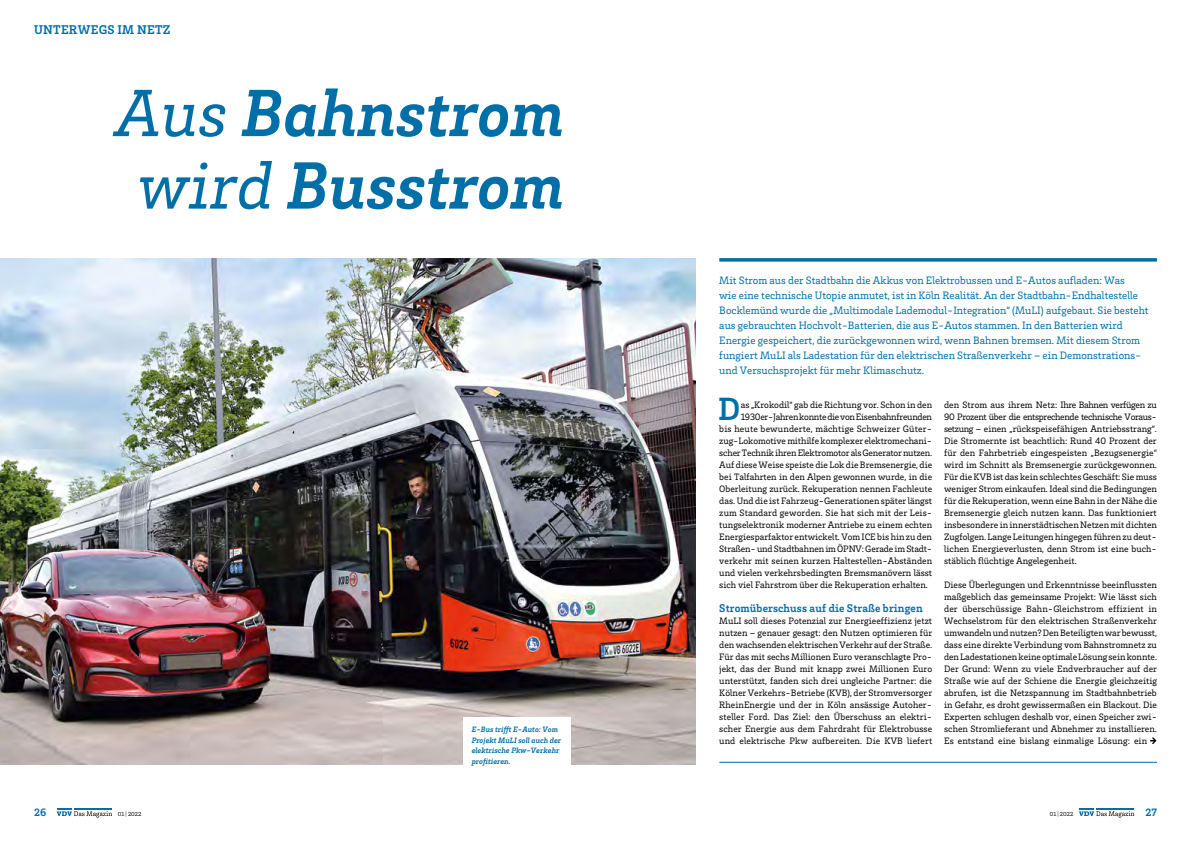
<style>
.page{position:relative;width:1191px;height:842px;background:#fff}
.page>*{position:absolute;margin:0;border:0;box-sizing:border-box;transform-origin:0 0}
.t1{font:italic 700 68.5px/72.5px "VDV Brix Slab";color:#006fa8;text-align:center}
.t2{font:700 33px "VDV Brix Slab";color:#006fa8}
.t3{font:700 13px "VDV Brix Slab";letter-spacing:.02em;color:#006fa8}
.t4{font:700 11.5px "VDV Brix Slab";letter-spacing:.01em;color:#006fa8}
.t5{font:11px/15px "VDV Brix Slab";color:#006fa8}
.t6{font:700 11px "VDV Brix Slab";color:#006fa8}
.t7{font:9.5px/12px "VDV Brix Slab";color:#000;text-align:justify}
.t8{font:9.5px "VDV Brix Slab";letter-spacing:-.02em;color:#000}
.t9{font:9.5px "VDV Brix Slab";letter-spacing:-.025em;color:#000}
.t10{font:italic 700 8px/10.5px "VDV Brix Slab";color:#006fa8}
.t11{font:6px "VDV Brix Slab";letter-spacing:.005em;color:#000}
.s1{font-weight:400}
</style>
<div class="page">
<img style="left:0;top:258px;width:695px;height:506px">
<hr style="left:719px;top:762px;width:438px;height:1px;background:#006fa8">
<svg style="left:719px;top:258px;width:438px;height:4px;background:#1f80b2"></svg>
<svg style="left:1150px;top:737px;width:6px;height:7px"></svg>
<div style="left:463px;top:717px;width:107px;height:55px;background:#fff"></div>
<svg style="left:56px;top:808px;width:56px;height:10px"></svg>
<svg style="left:1079px;top:808px;width:56px;height:10px"></svg>
<h3 class="t3" style="left:34px;top:21px;width:138px">UNTERWEGS IM NETZ</h3>
<h1 class="t1" style="left:115px;top:73px;width:451px"><span class="s1">Aus</span> Bahnstrom <span class="s1">wird</span> Busstrom</h1>
<p class="t10" style="left:471px;top:724px;width:91px">E-Bus trifft E-Auto: Vom<br>Projekt MuLI soll auch der elektrische Pkw-Verkehr profitieren.</p>
<p class="t5" style="left:719px;top:272px;width:431px">Mit Strom aus der Stadtbahn die Akkus von Elektrobussen und E-Autos aufladen: Was<br>wie eine technische Utopie anmutet, ist in Köln Realität. An der Stadtbahn-Endhaltestelle Bocklemünd wurde die „Multimodale Lademodul-Integration“ (MuLI) aufgebaut. Sie besteht aus gebrauchten Hochvolt-Batterien, die aus E-Autos stammen. In den Batterien wird Energie gespeichert, die zurückgewonnen wird, wenn Bahnen bremsen. Mit diesem Strom fungiert MuLI als Ladestation für den elektrischen Straßenverkehr – ein Demonstrations&shy;und Versuchsprojekt für mehr Klimaschutz.</p>
<h2 class="t2" style="left:718px;top:387px;width:24px">D</h2>
<p class="t7" style="left:741px;top:398px;width:193px">as „Krokodil“ gab die Richtung vor. Schon in den</p>
<p class="t9" style="left:741px;top:411px;width:193px">1930er-Jahren konnte die von Eisenbahnfreunden</p>
<p class="t7" style="left:719px;top:422px;width:214px">bis heute bewunderte, mächtige Schweizer Güter-</p>
<p class="t7" style="left:719px;top:434px;width:214px">zug-Lokomotive mithilfe komplexer elektromechani-</p>
<p class="t8" style="left:719px;top:447px;width:214px">scher Technik ihren Elektromotor als Generator nutzen.</p>
<p class="t7" style="left:719px;top:458px;width:214px">Auf diese Weise speiste die Lok die Bremsenergie, die</p>
<p class="t7" style="left:719px;top:470px;width:214px">bei Talfahrten in den Alpen gewonnen wurde, in die</p>
<p class="t7" style="left:719px;top:482px;width:214px">Oberleitung zurück. Rekuperation nennen Fachleute</p>
<p class="t7" style="left:719px;top:494px;width:214px">das. Und die ist Fahrzeug-Generationen später längst</p>
<p class="t7" style="left:719px;top:506px;width:214px">zum Standard geworden. Sie hat sich mit der Leis-</p>
<p class="t7" style="left:719px;top:518px;width:214px">tungselektronik moderner Antriebe zu einem echten</p>
<p class="t7" style="left:719px;top:530px;width:214px">Energiesparfaktor entwickelt. Vom ICE bis hin zu den</p>
<p class="t7" style="left:719px;top:542px;width:214px">Straßen- und Stadtbahnen im ÖPNV: Gerade im Stadt-</p>
<p class="t7" style="left:719px;top:554px;width:214px">verkehr mit seinen kurzen Haltestellen-Abständen</p>
<p class="t7" style="left:719px;top:566px;width:214px">und vielen verkehrsbedingten Bremsmanövern lässt</p>
<p class="t7" style="left:719px;top:578px;width:210px">sich viel Fahrstrom über die Rekuperation erhalten.</p>
<p class="t4" style="left:719px;top:601px;width:205px">Stromüberschuss auf die Straße bringen</p>
<p class="t7" style="left:719px;top:614px;width:214px">MuLI soll dieses Potenzial zur Energieeffizienz jetzt nutzen – genauer gesagt: den Nutzen optimieren für den wachsenden elektrischen Verkehr auf der Straße.<br>Für das mit sechs Millionen Euro veranschlagte Pro&shy;jekt, das der Bund mit knapp zwei Millionen Euro unterstützt, fanden sich drei ungleiche Partner: die Kölner Verkehrs-Betriebe (KVB), der Stromversorger RheinEnergie und der in Köln ansässige Autoher&shy;steller Ford. Das Ziel: den Überschuss an elektri&shy;scher Energie aus dem Fahrdraht für Elektrobusse und elektrische Pkw aufbereiten. Die KVB liefert</p>
<p class="t7" style="left:944px;top:398px;width:214px">den Strom aus ihrem Netz: Ihre Bahnen verfügen zu 90 Prozent über die entsprechende technische Voraus&shy;setzung – einen „rückspeisefähigen Antriebsstrang“.<br>Die Stromernte ist beachtlich: Rund 40 Prozent der für den Fahrbetrieb eingespeisten „Bezugsenergie“ wird im Schnitt als Bremsenergie zurückgewonnen.<br>Für die KVB ist das kein schlechtes Geschäft: Sie muss weniger Strom einkaufen. Ideal sind die Bedingungen für die Rekuperation, wenn eine Bahn in der Nähe die Bremsenergie gleich nutzen kann. Das funktioniert insbesondere in innerstädtischen Netzen mit dichten Zugfolgen. Lange Leitungen hingegen führen zu deut&shy;lichen Energieverlusten, denn Strom ist eine buch&shy;stäblich flüchtige Angelegenheit.</p>
<p class="t7" style="left:944px;top:578px;width:214px">Diese Überlegungen und Erkenntnisse beeinflussten maßgeblich das gemeinsame Projekt: Wie lässt sich der überschüssige Bahn-Gleichstrom effizient in Wechselstrom für den elektrischen Straßenverkehr umwandeln und nutzen? Den Beteiligten war bewusst, dass eine direkte Verbindung vom Bahnstromnetz zu den Ladestationen keine optimale Lösung sein konnte.<br>Der Grund: Wenn zu viele Endverbraucher auf der Straße wie auf der Schiene die Energie gleichzeitig abrufen, ist die Netzspannung im Stadtbahnbetrieb in Gefahr, es droht gewissermaßen ein Blackout. Die Experten schlugen deshalb vor, einen Speicher zwi&shy;schen Stromlieferant und Abnehmer zu installieren.<br>Es entstand eine bislang einmalige Lösung: ein</p>
<p class="t6" style="left:34px;top:805px;width:14px">26</p>
<p class="t11" style="left:118px;top:810px;width:25px">01 | 2022</p>
<p class="t11" style="left:1049px;top:810px;width:25px">01 | 2022</p>
<p class="t6" style="left:1145px;top:805px;width:13px">27</p>
</div>
